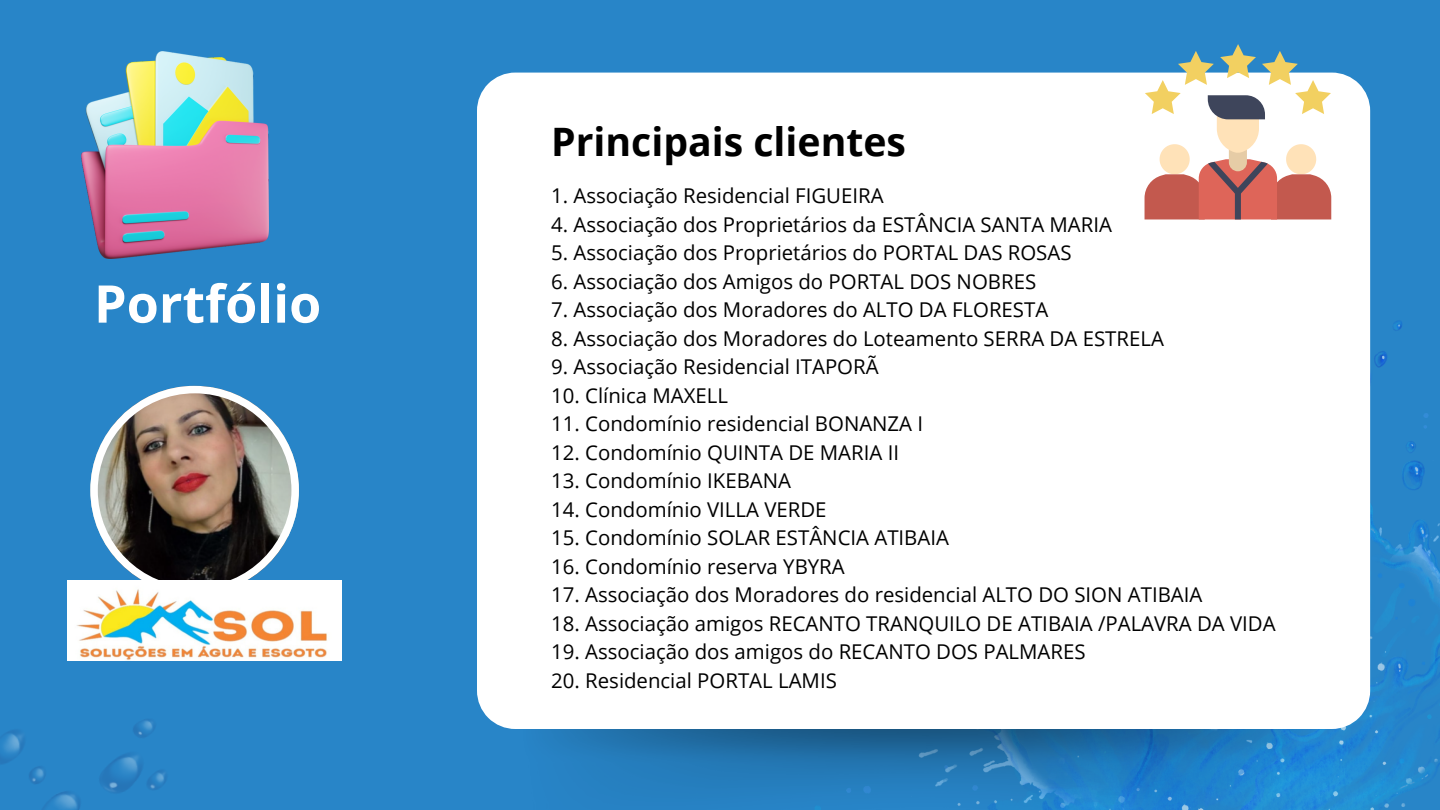
<style>
.page{position:relative;width:1440px;height:810px;background:#2885c8}
.page>*{position:absolute;margin:0;border:0;box-sizing:border-box;transform-origin:0 0}
.t1{font:700 52px "Open Sans";color:#fff}
.t2{font:700 39.2px "Open Sans";color:#000}
.t3{font:20.4px "Open Sans";color:#000}
</style>
<div class="page">
<img style="left:81px;top:51px;width:187px;height:208px">
<img style="left:1314px;top:297px;width:126px;height:513px">
<img style="left:551px;top:729px;width:763px;height:81px">
<div style="left:477px;top:73px;width:893px;height:656px;background:#fff"></div>
<svg style="left:1145px;top:44px;width:186px;height:175px"></svg>
<img style="left:90px;top:386px;width:209px;height:194px">
<img style="left:68px;top:580px;width:273px;height:81px">
<img style="left:0;top:720px;width:166px;height:90px">
<p class="t1" style="left:94px;top:267px;width:229px">Portfólio</p>
<p class="t2" style="left:551px;top:114px;width:356px">Principais clientes</p>
<p class="t3" style="left:551px;top:181px;width:334px">1. Associação Residencial FIGUEIRA</p>
<p class="t3" style="left:551px;top:210px;width:562px">4. Associação dos Proprietários da ESTÂNCIA SANTA MARIA</p>
<p class="t3" style="left:551px;top:238px;width:522px">5. Associação dos Proprietários do PORTAL DAS ROSAS</p>
<p class="t3" style="left:551px;top:267px;width:487px">6. Associação dos Amigos do PORTAL DOS NOBRES</p>
<p class="t3" style="left:551px;top:295px;width:499px">7. Associação dos Moradores do ALTO DA FLORESTA</p>
<p class="t3" style="left:551px;top:324px;width:614px">8. Associação dos Moradores do Loteamento SERRA DA ESTRELA</p>
<p class="t3" style="left:551px;top:352px;width:329px">9. Associação Residencial ITAPORÃ</p>
<p class="t3" style="left:551px;top:381px;width:178px">10. Clínica MAXELL</p>
<p class="t3" style="left:551px;top:409px;width:373px">11. Condomínio residencial BONANZA I</p>
<p class="t3" style="left:551px;top:438px;width:349px">12. Condomínio QUINTA DE MARIA II</p>
<p class="t3" style="left:551px;top:466px;width:241px">13. Condomínio IKEBANA</p>
<p class="t3" style="left:551px;top:495px;width:277px">14. Condomínio VILLA VERDE</p>
<p class="t3" style="left:551px;top:523px;width:399px">15. Condomínio SOLAR ESTÂNCIA ATIBAIA</p>
<p class="t3" style="left:551px;top:552px;width:295px">16. Condomínio reserva YBYRA</p>
<p class="t3" style="left:551px;top:580px;width:653px">17. Associação dos Moradores do residencial ALTO DO SION ATIBAIA</p>
<p class="t3" style="left:551px;top:609px;width:726px">18. Associação amigos RECANTO TRANQUILO DE ATIBAIA /PALAVRA DA VIDA</p>
<p class="t3" style="left:551px;top:637px;width:536px">19. Associação dos amigos do RECANTO DOS PALMARES</p>
<p class="t3" style="left:551px;top:666px;width:287px">20. Residencial PORTAL LAMIS</p>
</div>
